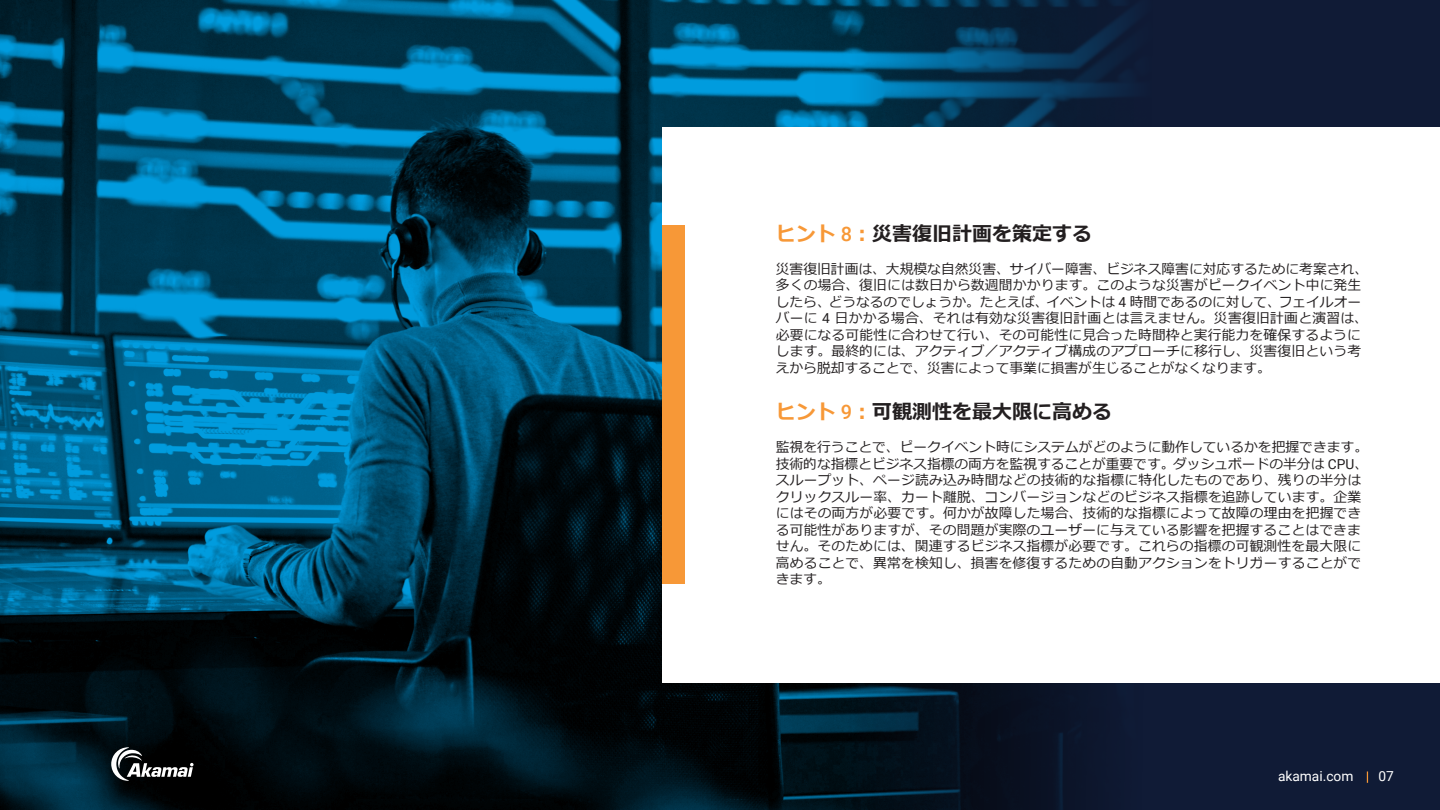
<style>
.page{position:relative;width:1440px;height:810px;background:#fff}
.page>*{position:absolute;margin:0;border:0;box-sizing:border-box;transform-origin:0 0}
.t1{font:700 20px "Meiryo";color:#231f20}
.t2{font:13.75px/16.5px "Meiryo";letter-spacing:.015em;color:#231f20}
.t3{font:13.75px "Roboto";color:#fff}
.s1{color:#f79837}
.s2{font-family:"Roboto";font-weight:500;color:#f79837}
.s3{font-family:"Roboto"}
</style>
<div class="page">
<img style="left:0;top:0;width:815px;height:810px">
<svg style="left:815px;top:0;width:625px;height:810px;background:#0b213b"></svg>
<div style="left:662px;top:127px;width:778px;height:556px;background:#fff"></div>
<div style="left:662px;top:226px;width:23px;height:358px;background:#f79837"></div>
<svg style="left:111px;top:747px;width:83px;height:34px"></svg>
<svg style="left:1367px;top:771px;width:1px;height:12px"></svg>
<p class="t1" style="left:776px;top:220px;width:318px"><span class="s1">ヒント</span> <span class="s2">8</span><span class="s1">：</span>災害復旧計画を策定する</p>
<p class="t2" style="left:776px;top:261px;width:594px">災害復旧計画は、大規模な自然災害、サイバー障害、ビジネス障害に対応するために考案され、多くの場合、復旧には数日から数週間かかります。このような災害がピークイベント中に発生したら、どうなるのでしょうか。たとえば、イベントは <span class="s3">4</span> 時間であるのに対して、フェイルオーバーに <span class="s3">4</span> 日かかる場合、それは有効な災害復旧計画とは言えません。災害復旧計画と演習は、必要になる可能性に合わせて行い、その可能性に見合った時間枠と実行能力を確保するようにします。最終的には、アクティブ／アクティブ構成のアプローチに移行し、災害復旧という考えから脱却することで、災害によって事業に損害が生じることがなくなります。</p>
<p class="t1" style="left:776px;top:398px;width:338px"><span class="s1">ヒント</span> <span class="s2">9</span><span class="s1">：</span>可観測性を最大限に高める</p>
<p class="t2" style="left:776px;top:440px;width:594px">監視を行うことで、ピークイベント時にシステムがどのように動作しているかを把握できます。技術的な指標とビジネス指標の両方を監視することが重要です。ダッシュボードの半分は <span class="s3">CPU</span>、スループット、ページ読み込み時間などの技術的な指標に特化したものであり、残りの半分はクリックスルー率、カート離脱、コンバージョンなどのビジネス指標を追跡しています。企業にはその両方が必要です。何かが故障した場合、技術的な指標によって故障の理由を把握できる可能性がありますが、その問題が実際のユーザーに与えている影響を把握することはできません。そのためには、関連するビジネス指標が必要です。これらの指標の可観測性を最大限に高めることで、異常を検知し、損害を修復するための自動アクションをトリガーすることができます。</p>
<p class="t3" style="left:1278px;top:766px;width:77px">akamai.com</p>
<p class="t3" style="left:1379px;top:766px;width:17px">07</p>
</div>
